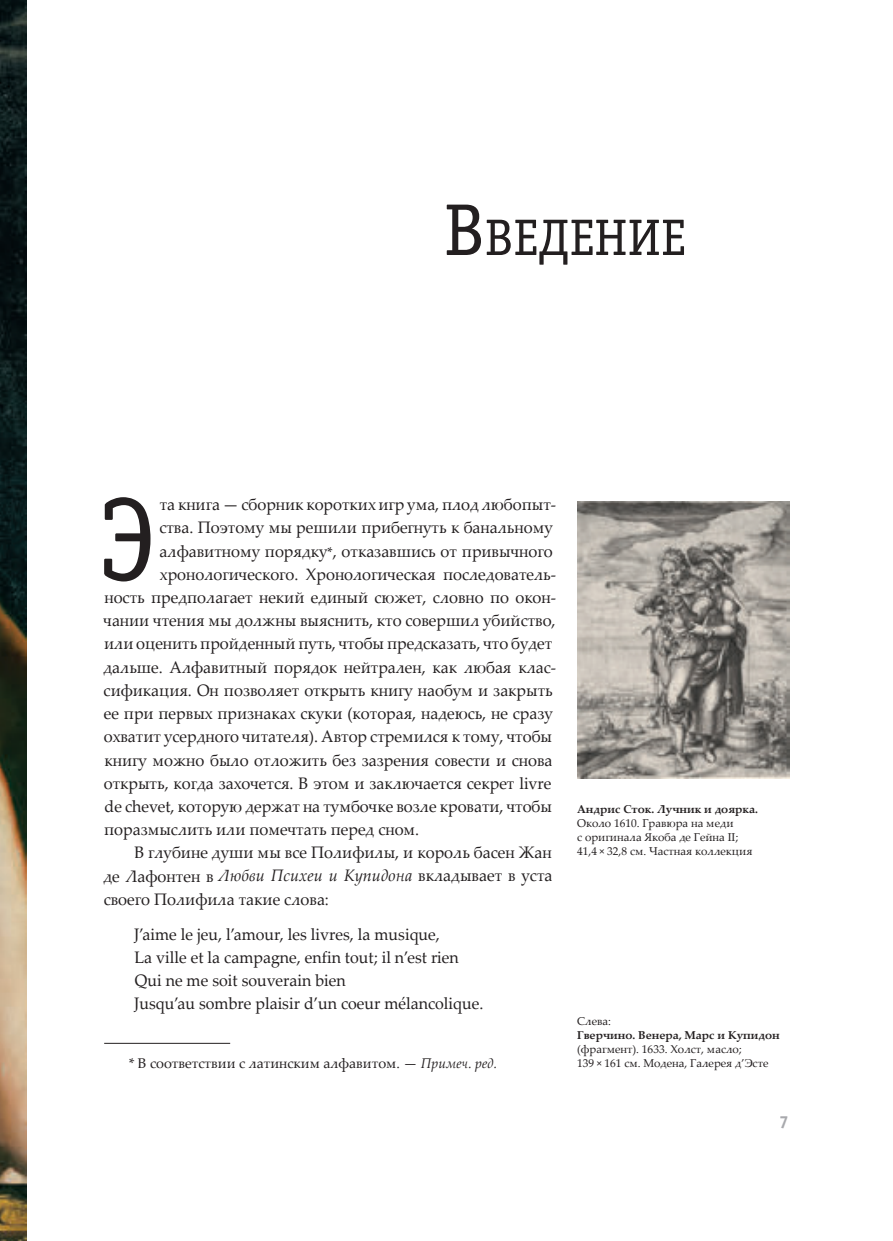
<style>
.page{position:relative;width:893px;height:1241px;background:#fff}
.page>*{position:absolute;margin:0;border:0;box-sizing:border-box;transform-origin:0 0}
.t1{font:118.12px "Officina Serif Book C";color:#231f20}
.t2{font:51.45px "Officina Serif Book C";color:#231f20}
.t3{font:700 17.5px "Officina Serif Std";color:#a8a9ad}
.t4{font:16.62px/23.3px "Palatino Linotype";color:#231f20;scale:.96 1}
.t5{font:14px "Palatino Linotype";color:#231f20}
.t6{font:11.38px/14px "Palatino Linotype";color:#231f20}
.t7{font:700 11.38px "Palatino Linotype";color:#231f20}
.s1{font-size:73.5px}
.s2{font-size:14px}
.s3{font-style:italic}
</style>
<div class="page">
<hr style="left:104px;top:1042px;width:126px;height:1px;background:#231f20">
<img style="left:0;top:0;width:26px;height:1240px">
<img style="left:577px;top:501px;width:212px;height:277px">
<h2 class="t2" style="left:444px;top:218px;width:243px"><span class="s1">В</span>ВЕДЕНИЕ</h2>
<h1 class="t1" style="left:99px;top:495px;width:59px">Э</h1>
<p class="t4" style="left:160px;top:495px;width:414px">та книга — сборник коротких игр ума, плод любопыт-</p>
<p class="t4" style="left:159px;top:518px;width:411px">ства. Поэтому мы решили прибегнуть к банальному</p>
<p class="t4" style="left:160px;top:541px;width:411px">алфавитному порядку<span class="s2">*</span>, отказавшись от привычного</p>
<p class="t4" style="left:160px;top:564px;width:414px">хронологического. Хронологическая последователь-</p>
<p class="t4" style="left:104px;top:587px;width:472px">ность предполагает некий единый сюжет, словно по окон-</p>
<p class="t4" style="left:104px;top:610px;width:472px">чании чтения мы должны выяснить, кто совершил убийство,</p>
<p class="t4" style="left:104px;top:634px;width:468px">или оценить пройденный путь, чтобы предсказать, что будет</p>
<p class="t4" style="left:103px;top:657px;width:473px">дальше. Алфавитный порядок нейтрален, как любая клас-</p>
<p class="t4" style="left:104px;top:680px;width:469px">сификация. Он позволяет открыть книгу наобум и закрыть</p>
<p class="t4" style="left:104px;top:703px;width:469px">ее при первых признаках скуки (которая, надеюсь, не сразу</p>
<p class="t4" style="left:104px;top:726px;width:469px">охватит усердного читателя). Автор стремился к тому, чтобы</p>
<p class="t4" style="left:104px;top:750px;width:468px">книгу можно было отложить без зазрения совести и снова</p>
<p class="t4" style="left:104px;top:773px;width:468px">открыть, когда захочется. В этом и заключается секрет livre</p>
<p class="t4" style="left:105px;top:796px;width:468px">de chevet, которую держат на тумбочке возле кровати, чтобы</p>
<p class="t4" style="left:104px;top:819px;width:330px">поразмыслить или помечтать перед сном.</p>
<p class="t4" style="left:134px;top:842px;width:436px">В глубине души мы все Полифилы, и король басен Жан</p>
<p class="t4" style="left:103px;top:866px;width:469px">де Лафонтен в <span class="s3">Любви Психеи и Купидона</span> вкладывает в уста</p>
<p class="t4" style="left:104px;top:889px;width:236px">своего Полифила такие слова:</p>
<p class="t4" style="left:134px;top:924px;width:365px">J’aime le jeu, l’amour, les livres, la musique,<br>La ville et la campagne, enfin tout; il n’est rien Qui ne me soit souverain bien<br>Jusqu’au sombre plaisir d’un coeur mélancolique.</p>
<p class="t5" style="left:129px;top:1057px;width:370px">* В соответствии с латинским алфавитом. — <span class="s3">Примеч. ред.</span></p>
<p class="t7" style="left:577px;top:804px;width:182px">Андрис Сток. Лучник и доярка.</p>
<p class="t6" style="left:577px;top:817px;width:177px">Около 1610. Гравюра на меди<br>с оригинала Якоба де Гейна II;<br>41,4 × 32,8 см. Частная коллекция</p>
<p class="t6" style="left:577px;top:1015px;width:35px">Слева:</p>
<p class="t7" style="left:577px;top:1030px;width:204px">Гверчино. Венера, Марс и Купидон</p>
<p class="t6" style="left:577px;top:1043px;width:193px">(фрагмент). 1633. Холст, масло;<br>139 × 161 см. Модена, Галерея д’Эсте</p>
<p class="t3" style="left:779px;top:1115px;width:11px">7</p>
</div>
